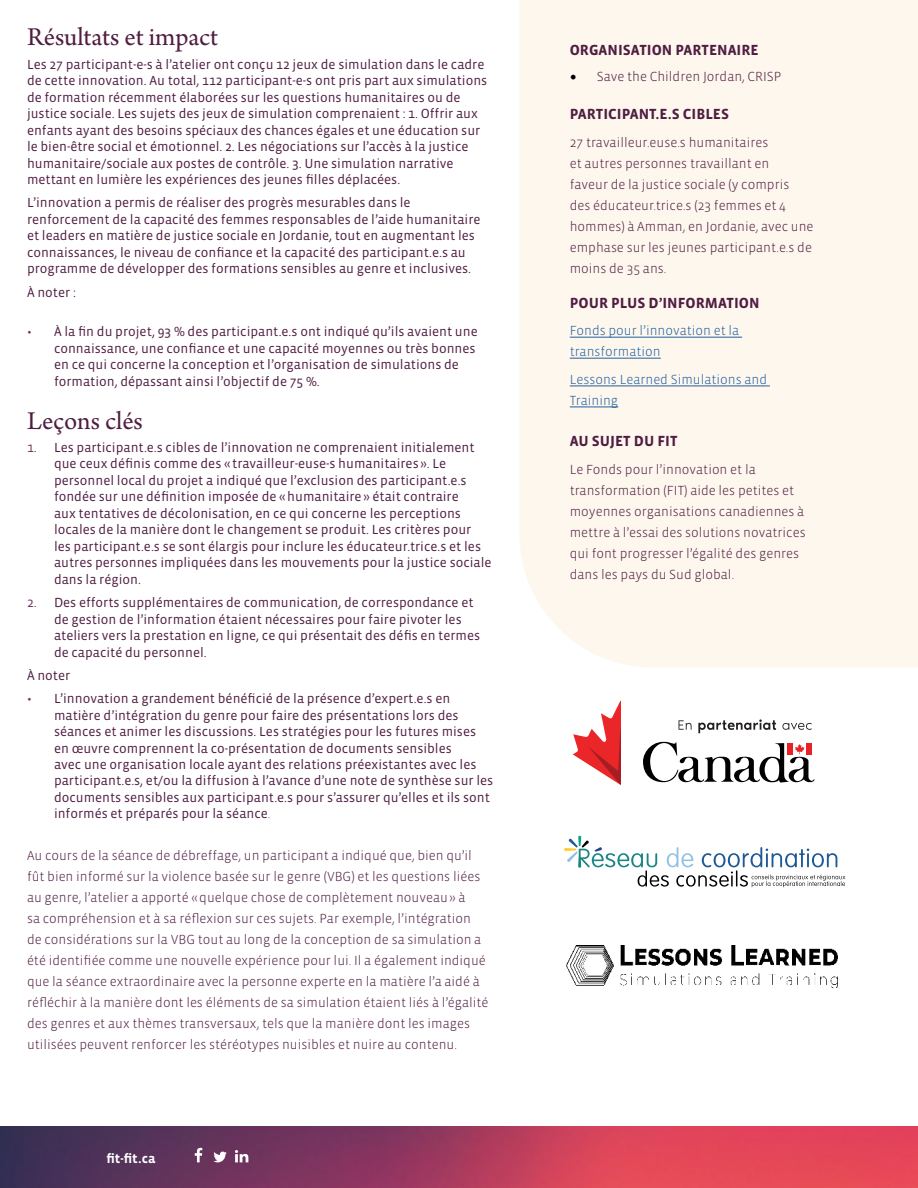
<style>
.page{position:relative;width:918px;height:1188px;background:#fff}
.page>*{position:absolute;margin:0;border:0;box-sizing:border-box;transform-origin:0 0}
.t1{font:27px "Arno Pro";color:#501d42}
.t2{font:700 15px "Vista Sans OTCE";color:#501d42}
.t3{font:13.5px/16.5px "Vista Sans OTCE";color:#501d42}
.t4{font:300 13.5px/21px "Vista Sans OTCE";color:#501d42}
.t5{font:300 13.5px/21px "Vista Sans OTCE";color:#215e9e}
.t6{font:700 13.5px "Vista Sans OTCE";color:#fff}
.s1{color:#71335f}
.s2{font-weight:300}
.s3{font-family:"Minion Pro";font-weight:400;font-size:18px;color:#000}
</style>
<div class="page">
<div style="left:520px;top:0;width:398px;height:667px;background:#fdf7ee"></div>
<hr style="left:570px;top:337px;width:172px;height:1px;background:#215e9e">
<hr style="left:570px;top:358px;width:91px;height:1px;background:#215e9e">
<hr style="left:570px;top:386px;width:200px;height:1px;background:#215e9e">
<hr style="left:570px;top:407px;width:48px;height:1px;background:#215e9e">
<img style="left:566px;top:945px;width:271px;height:42px">
<svg style="left:564px;top:836px;width:281px;height:51px"></svg>
<svg style="left:573px;top:700px;width:48px;height:85px"></svg>
<svg style="left:643px;top:719px;width:172px;height:64px"></svg>
<img style="left:0;top:1126px;width:918px;height:62px">
<svg style="left:213px;top:1152px;width:14px;height:10px"></svg>
<svg style="left:195px;top:1148px;width:7px;height:14px"></svg>
<svg style="left:235px;top:1150px;width:13px;height:12px"></svg>
<h1 class="t1" style="left:27px;top:22px;width:193px">Résultats et impact</h1>
<p class="t3" style="left:27px;top:56px;width:462px">Les 27 participant-e-s à l’atelier ont conçu 12 jeux de simulation dans le cadre de cette innovation. Au total, 112 participant-e-s ont pris part aux simulations de formation récemment élaborées sur les questions humanitaires ou de justice sociale. Les sujets des jeux de simulation comprenaient : 1. Offrir aux enfants ayant des besoins spéciaux des chances égales et une éducation sur le bien-être social et émotionnel. 2. Les négociations sur l’accès à la justice humanitaire/sociale aux postes de contrôle. 3. Une simulation narrative mettant en lumière les expériences des jeunes filles déplacées.</p>
<p class="t3" style="left:27px;top:194px;width:455px">L’innovation a permis de réaliser des progrès mesurables dans le renforcement de la capacité des femmes responsables de l’aide humanitaire et leaders en matière de justice sociale en Jordanie, tout en augmentant les connaissances, le niveau de confiance et la capacité des participant.e.s au programme de développer des formations sensibles au genre et inclusives.</p>
<p class="t3" style="left:27px;top:284px;width:50px">À noter :</p>
<p class="t3" style="left:54px;top:323px;width:425px;text-indent:-27px"><span class="s1">•</span> À la fin du projet, 93 % des participant.e.s ont indiqué qu’ils avaient une connaissance, une confiance et une capacité moyennes ou très bonnes en ce qui concerne la conception et l’organisation de simulations de formation, dépassant ainsi l’objectif de 75 %.</p>
<h1 class="t1" style="left:27px;top:405px;width:117px">Leçons clés</h1>
<p class="t3" style="left:54px;top:439px;width:439px;text-indent:-27px"><span class="s1">1.</span> Les participant.e.s cibles de l’innovation ne comprenaient initialement que ceux définis comme des « travailleur-euse-s humanitaires ». Le personnel local du projet a indiqué que l’exclusion des participant.e.s fondée sur une définition imposée de «humanitaire» était contraire<br>aux tentatives de décolonisation, en ce qui concerne les perceptions locales de la manière dont le changement se produit. Les critères pour les participant.e.s se sont élargis pour inclure les éducateur.trice.s et les autres personnes impliquées dans les mouvements pour la justice sociale dans la région.</p>
<p class="t3" style="left:54px;top:594px;width:428px;text-indent:-27px"><span class="s1">2.</span> Des efforts supplémentaires de communication, de correspondance et de gestion de l’information étaient nécessaires pour faire pivoter les ateliers vers la prestation en ligne, ce qui présentait des défis en termes de capacité du personnel.</p>
<p class="t3" style="left:27px;top:667px;width:45px">À noter</p>
<p class="t3" style="left:54px;top:690px;width:441px;text-indent:-27px"><span class="s1">•</span> L’innovation a grandement bénéficié de la présence d’expert.e.s en matière d’intégration du genre pour faire des présentations lors des séances et animer les discussions. Les stratégies pour les futures mises en œuvre comprennent la co-présentation de documents sensibles<br>avec une organisation locale ayant des relations préexistantes avec les participant.e.s, et/ou la diffusion à l’avance d’une note de synthèse sur les documents sensibles aux participant.e.s pour s’assurer qu’elles et ils sont informés et préparés pour la séance<span class="s2">.</span></p>
<p class="t4" style="left:27px;top:845px;width:463px">Au cours de la séance de débreffage, un participant a indiqué que, bien qu’il fût bien informé sur la violence basée sur le genre (VBG) et les questions liées au genre, l’atelier a apporté «quelque chose de complètement nouveau» à<br>sa compréhension et à sa réflexion sur ces sujets. Par exemple, l’intégration de considérations sur la VBG tout au long de la conception de sa simulation a été identifiée comme une nouvelle expérience pour lui. Il a également indiqué que la séance extraordinaire avec la personne experte en la matière l’a aidé à réfléchir à la manière dont les éléments de sa simulation étaient liés à l’égalité des genres et aux thèmes transversaux, tels que la manière dont les images utilisées peuvent renforcer les stéréotypes nuisibles et nuire au contenu.</p>
<p class="t6" style="left:106px;top:1151px;width:51px">fit-fit.ca</p>
<p class="t2" style="left:570px;top:41px;width:190px">ORGANISATION PARTENAIRE</p>
<p class="t4" style="left:570px;top:66px;width:213px"><span class="s3">•</span> Save the Children Jordan, CRISP</p>
<p class="t2" style="left:570px;top:106px;width:161px">PARTICIPANT.E.S CIBLES</p>
<p class="t4" style="left:570px;top:132px;width:245px">27 travailleur.euse.s humanitaires<br>et autres personnes travaillant en<br>faveur de la justice sociale (y compris<br>des éducateur.trice.s (23 femmes et 4 hommes) à Amman, en Jordanie, avec une emphase sur les jeunes participant.e.s de moins de 35 ans.</p>
<p class="t2" style="left:570px;top:294px;width:191px">POUR PLUS D’INFORMATION</p>
<p class="t5" style="left:570px;top:320px;width:171px">Fonds pour l’innovation et la transformation</p>
<p class="t5" style="left:570px;top:369px;width:199px">Lessons Learned Simulations and<br>Training</p>
<p class="t2" style="left:570px;top:433px;width:109px">AU SUJET DU FIT</p>
<p class="t4" style="left:570px;top:459px;width:237px">Le Fonds pour l’innovation et la transformation (FIT) aide les petites et moyennes organisations canadiennes à mettre à l’essai des solutions novatrices qui font progresser l’égalité des genres dans les pays du Sud global.</p>
</div>
